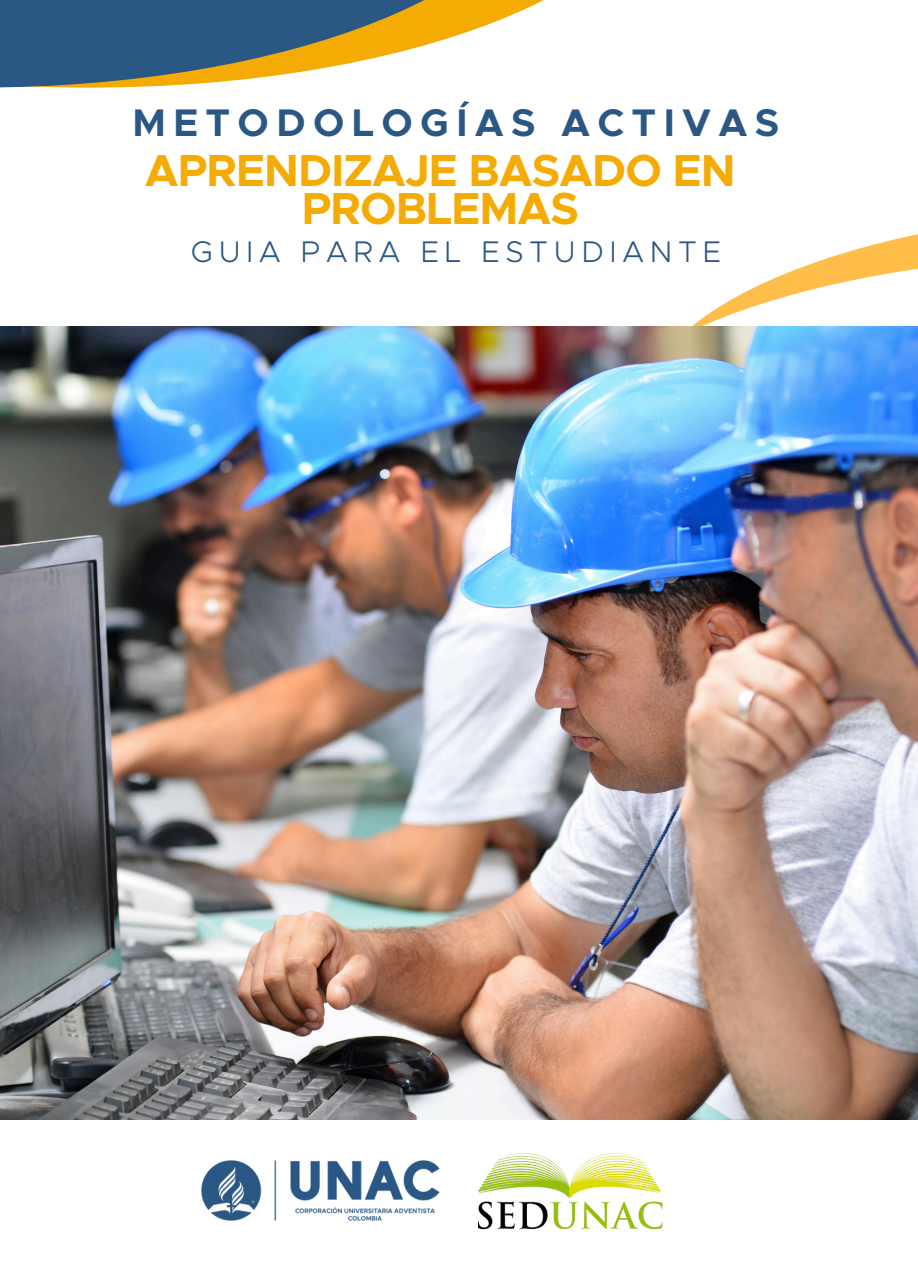
<style>
.page{position:relative;width:918px;height:1264px;background:#fff}
.page>*{position:absolute;margin:0;border:0;box-sizing:border-box;transform-origin:0 0}
.t1{font:700 45px/38.2px "Metropolis";letter-spacing:-.02em;color:#f4ac04;text-align:center}
.t2{font:700 38.7px "Metropolis";letter-spacing:.19em;color:#2b5784}
.t3{font:300 30px "Metropolis";letter-spacing:.19em;color:#2b5784}
</style>
<div class="page">
<svg style="left:0;top:0;width:541px;height:88px;fill:#2b5784"></svg>
<svg style="left:841px;top:234px;width:77px;height:20px;fill:#ffbd4c"></svg>
<svg style="left:692px;top:254px;width:226px;height:72px"></svg>
<img style="left:0;top:326px;width:918px;height:793px">
<img style="left:201px;top:1160px;width:239px;height:61px">
<img style="left:478px;top:1153px;width:185px;height:76px">
<h1 class="t2" style="left:133px;top:105px;width:648px">METODOLOGÍAS ACTIVAS</h1>
<h3 class="t1" style="left:145px;top:154px;width:592px">APRENDIZAJE BASADO EN<br>PROBLEMAS</h3>
<h2 class="t3" style="left:191px;top:238px;width:532px">GUIA PARA EL ESTUDIANTE</h2>
</div>
